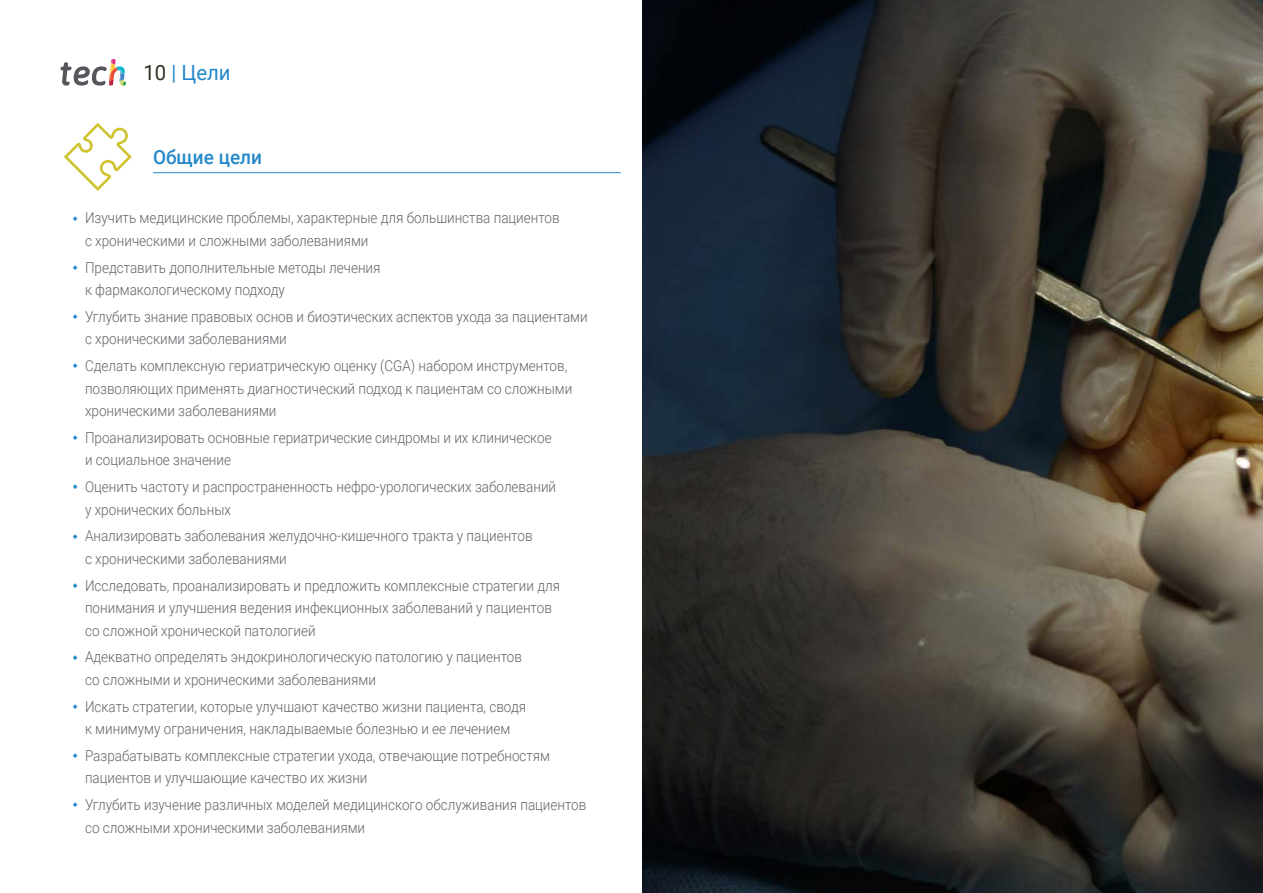
<style>
.page{position:relative;width:1263px;height:893px;background:#fff}
.page>*{position:absolute;margin:0;border:0;box-sizing:border-box;transform-origin:0 0}
.t1{font:21px "Roboto";color:#2488c9}
.t2{font:500 19.5px "Roboto";color:#2488c9}
.t3{font:300 15px/22.5px "Roboto";color:#61646a;scale:.9 1}
.s1{color:#312e20}
</style>
<div class="page">
<hr style="left:153px;top:172px;width:468px;height:1px;background:#2488c9">
<svg style="left:64px;top:123px;width:68px;height:68px"></svg>
<img style="left:642px;top:0;width:621px;height:893px">
<svg style="left:61px;top:59px;width:65px;height:27px"></svg>
<h1 class="t1" style="left:144px;top:57px;width:89px"><span class="s1">10</span> | Цели</h1>
<h2 class="t2" style="left:153px;top:144px;width:110px">Общие цели</h2>
<p class="t3" style="left:85px;top:206px;width:529px">Изучить медицинские проблемы, характерные для большинства пациентов с хроническими и сложными заболеваниями</p>
<p class="t3" style="left:85px;top:255px;width:330px">Представить дополнительные методы лечения к фармакологическому подходу</p>
<p class="t3" style="left:85px;top:305px;width:560px">Углубить знание правовых основ и биоэтических аспектов ухода за пациентами с хроническими заболеваниями</p>
<p class="t3" style="left:85px;top:354px;width:543px">Сделать комплексную гериатрическую оценку (CGA) набором инструментов, позволяющих применять диагностический подход к пациентам со сложными хроническими заболеваниями</p>
<p class="t3" style="left:85px;top:426px;width:520px">Проанализировать основные гериатрические синдромы и их клиническое и социальное значение</p>
<p class="t3" style="left:85px;top:475px;width:525px">Оценить частоту и распространенность нефро-урологических заболеваний у хронических больных</p>
<p class="t3" style="left:85px;top:524px;width:499px">Анализировать заболевания желудочно-кишечного тракта у пациентов с хроническими заболеваниями</p>
<p class="t3" style="left:85px;top:573px;width:529px">Исследовать, проанализировать и предложить комплексные стратегии для понимания и улучшения ведения инфекционных заболеваний у пациентов со сложной хронической патологией</p>
<p class="t3" style="left:85px;top:645px;width:487px">Адекватно определять эндокринологическую патологию у пациентов со сложными и хроническими заболеваниями</p>
<p class="t3" style="left:85px;top:695px;width:492px">Искать стратегии, которые улучшают качество жизни пациента, сводя к минимуму ограничения, накладываемые болезнью и ее лечением</p>
<p class="t3" style="left:85px;top:744px;width:518px">Разрабатывать комплексные стратегии ухода, отвечающие потребностям пациентов и улучшающие качество их жизни</p>
<p class="t3" style="left:85px;top:793px;width:558px">Углубить изучение различных моделей медицинского обслуживания пациентов со сложными хроническими заболеваниями</p>
</div>
